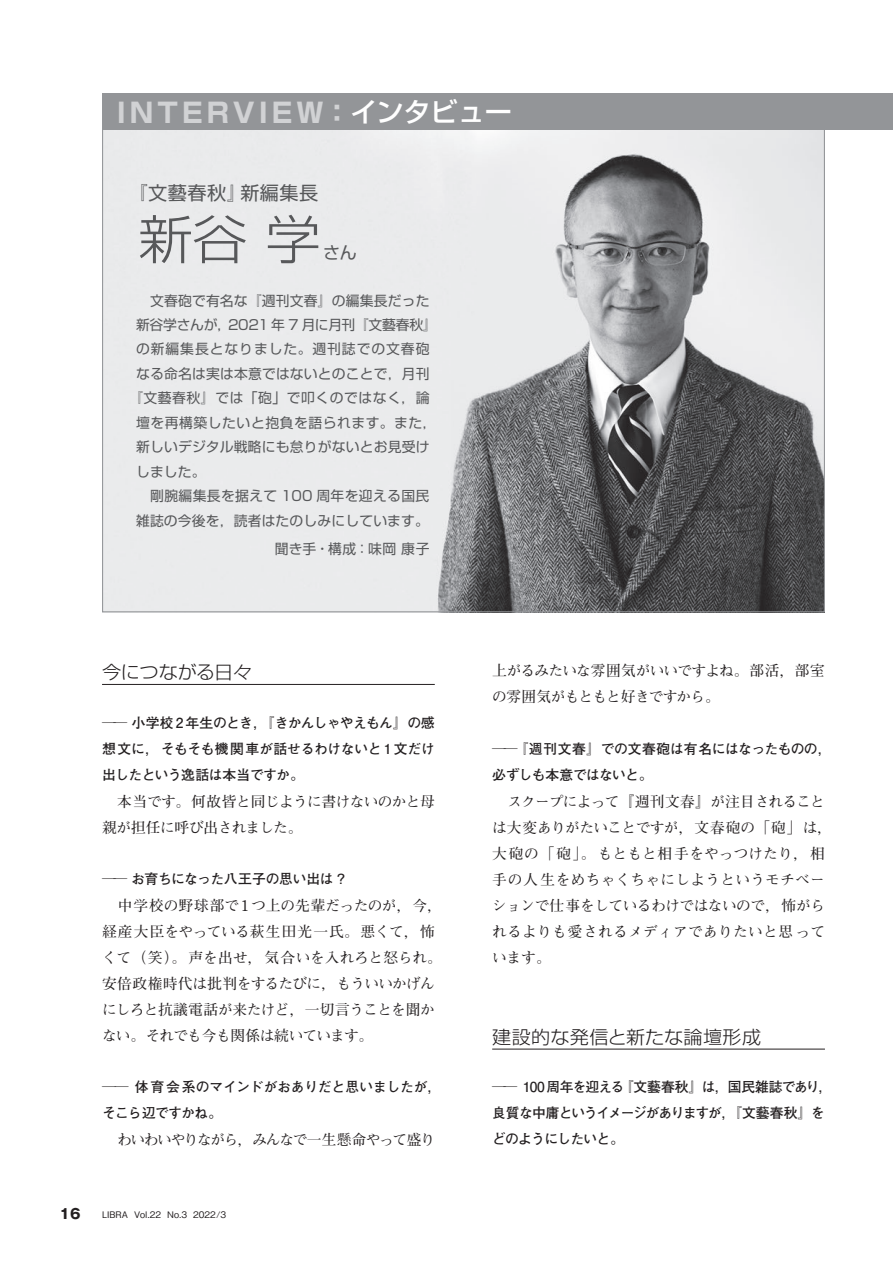
<style>
.page{position:relative;width:893px;height:1263px;background:#fff}
.page>*{position:absolute;margin:0;border:0;box-sizing:border-box;transform-origin:0 0}
.t1{font:300 52.5px "Shin Go Pro";color:#57585a;scale:1.05 1}
.t2{font:700 27.15px "Shin Go Pro";letter-spacing:.15em;color:#d1d2d4}
.t3{font:18.75px "Shin Go Pro";letter-spacing:.025em;color:#57585a}
.t4{font:300 18.15px "Shin Go Pro";color:#231f20;scale:1.05 1}
.t5{font:16.95px "Shin Go Pro";color:#57585a}
.t6{font:700 14.7px/26.1px "Futo Min A101 Pro";letter-spacing:-.015em;color:#231f20}
.t7{font:700 14.7px/26.1px "Futo Min A101 Pro";letter-spacing:.015em;color:#231f20}
.t8{font:700 14.7px/26.1px "Futo Min A101 Pro";letter-spacing:-.05em;color:#231f20}
.t9{font:700 14.7px "Futo Min A101 Pro";letter-spacing:-.085em;color:#231f20}
.t10{font:700 13.8px/26.1px "Futo Go B101 Pro";letter-spacing:-.02em;color:#231f20}
.t11{font:13.8px "Shin Go Pro";letter-spacing:.01em;color:#57585a}
.t12{font:700 13.8px/26.1px "Futo Go B101 Pro";letter-spacing:-.055em;color:#231f20}
.t13{font:13.8px "Shin Go Pro";letter-spacing:.04em;color:#57585a}
.t14{font:13.8px "Shin Go Pro";letter-spacing:-.025em;color:#57585a}
.t15{font:13.8px "Shin Go Pro";letter-spacing:.065em;color:#57585a}
.t16{font:700 13.8px "Gothic MB101 Pro";color:#231f20}
.t17{font:500 9px "Gothic BBB Pro";color:#231f20}
.s1{font-weight:500;color:#fff}
</style>
<div class="page">
<img style="left:104px;top:130px;width:719px;height:480px">
<hr style="left:102px;top:684px;width:333px;height:1px;background:#231f20">
<hr style="left:492px;top:1049px;width:333px;height:1px;background:#231f20">
<div style="left:102px;top:94px;width:791px;height:36px;background:#939598"></div>
<h2 class="t2" style="left:117px;top:91px;width:423px">INTERVIEW：<span class="s1">インタビュー　</span></h2>
<p class="t3" style="left:129px;top:177px;width:191px">『文藝春秋』新編集長</p>
<h1 class="t1" style="left:138px;top:196px;width:175px">新谷 学</h1>
<p class="t5" style="left:323px;top:239px;width:35px">さん</p>
<p class="t11" style="left:136px;top:289px;width:295px">　文春砲で有名な『週刊文春』の編集長だった</p>
<p class="t14" style="left:136px;top:313px;width:302px">新谷学さんが，2021 年 7 月に月刊『文藝春秋』</p>
<p class="t15" style="left:136px;top:338px;width:295px">の新編集長となりました。週刊誌での文春砲</p>
<p class="t11" style="left:136px;top:362px;width:295px">なる命名は実は本意ではないとのことで，月刊</p>
<p class="t13" style="left:129px;top:387px;width:302px">『文藝春秋』では「砲」で叩くのではなく，論</p>
<p class="t13" style="left:136px;top:411px;width:302px">壇を再構築したいと抱負を語られます。また，</p>
<p class="t11" style="left:136px;top:436px;width:295px">新しいデジタル戦略にも怠りがないとお見受け</p>
<p class="t11" style="left:136px;top:460px;width:71px">しました。</p>
<p class="t11" style="left:136px;top:485px;width:295px">　剛腕編集長を据えて 100 周年を迎える国民</p>
<p class="t11" style="left:136px;top:509px;width:294px">雑誌の今後を，読者はたのしみにしています。</p>
<p class="t11" style="left:275px;top:538px;width:156px">聞き手・構成：味岡 康子</p>
<p class="t4" style="left:102px;top:658px;width:145px">今につながる日々</p>
<p class="t10" style="left:102px;top:708px;width:334px;text-align:justify">── 小学校2年生のとき，『きかんしゃやえもん』の感想文に，そもそも機関車が話せるわけないと1文だけ出したという逸話は本当ですか。</p>
<p class="t6" style="left:102px;top:786px;width:334px">　本当です。何故皆と同じように書けないのかと母親が担任に呼び出されました。</p>
<p class="t10" style="left:102px;top:864px;width:247px">── お育ちになった八王子の思い出は？</p>
<p class="t6" style="left:102px;top:890px;width:342px">　中学校の野球部で1つ上の先輩だったのが，今，経産大臣をやっている萩生田光一氏。悪くて，怖くて（笑）。声を出せ，気合いを入れろと怒られ。安倍政権時代は批判をするたびに，もういいかげんにしろと抗議電話が来たけど，一切言うことを聞かない。それでも今も関係は続いています。</p>
<p class="t10" style="left:102px;top:1072px;width:341px">── 体育会系のマインドがおありだと思いましたが，そこら辺ですかね。</p>
<p class="t9" style="left:102px;top:1128px;width:335px">　わいわいやりながら，みんなで一生懸命やって盛り</p>
<p class="t16" style="left:60px;top:1202px;width:22px">16</p>
<p class="t17" style="left:102px;top:1207px;width:126px">LIBRA Vol.22 No.3 2022/3</p>
<p class="t8" style="left:492px;top:656px;width:334px">上がるみたいな雰囲気がいいですよね。部活，部室の雰囲気がもともと好きですから。</p>
<p class="t10" style="left:492px;top:734px;width:341px">──『週刊文春』での文春砲は有名にはなったものの，必ずしも本意ではないと。</p>
<p class="t7" style="left:492px;top:786px;width:342px">　スクープによって『週刊文春』が注目されることは大変ありがたいことですが，文春砲の「砲」は，大砲の「砲」。もともと相手をやっつけたり，相手の人生をめちゃくちゃにしようというモチベーションで仕事をしているわけではないので，怖がられるよりも愛されるメディアでありたいと思っています。</p>
<p class="t4" style="left:492px;top:1022px;width:258px">建設的な発信と新たな論壇形成</p>
<p class="t12" style="left:492px;top:1072px;width:342px">── 100周年を迎える『文藝春秋』は，国民雑誌であり，良質な中庸というイメージがありますが，『文藝春秋』をどのようにしたいと。</p>
</div>
